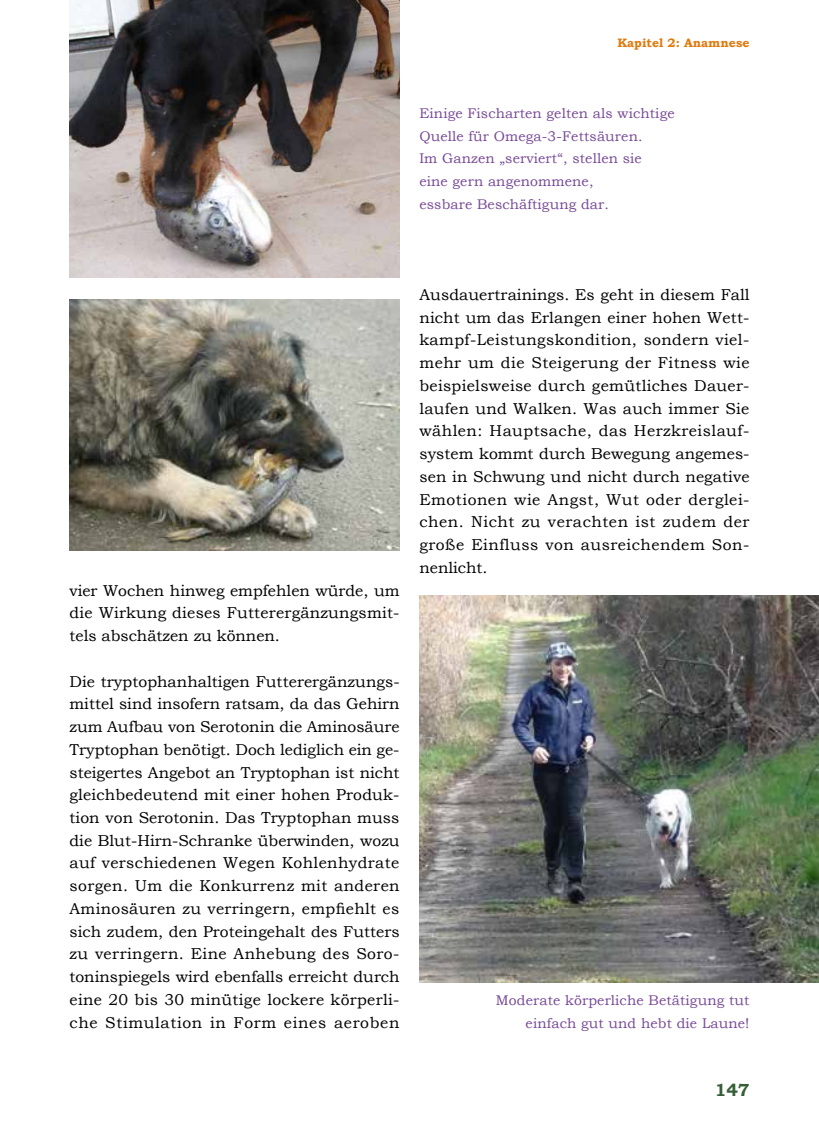
<style>
.page{position:relative;width:819px;height:1141px;background:#fff}
.page>*{position:absolute;margin:0;border:0;box-sizing:border-box;transform-origin:0 0}
.t1{font:700 17.5px "Bookman Old Style";color:#355e37}
.t2{font:15.75px/22.8px "Bookman Old Style";letter-spacing:.02em;color:#000;text-align:justify}
.t3{font:14px/22.8px "Bookman Old Style";letter-spacing:.01em;color:#774896;text-align:right}
.t4{font:700 12.25px "Bookman Old Style";color:#df7a0e}
</style>
<div class="page">
<img style="left:69px;top:0;width:330px;height:277px">
<img style="left:69px;top:300px;width:330px;height:250px">
<img style="left:419px;top:596px;width:400px;height:386px">
<p class="t4" style="left:617px;top:34px;width:134px">Kapitel 2: Anamnese</p>
<p class="t3" style="left:419px;top:102px;width:257px;text-align:left">Einige Fischarten gelten als wichtige<br>Quelle für Omega-3-Fettsäuren.<br>Im Ganzen „serviert“, stellen sie<br>eine gern angenommene,<br>essbare Beschäftigung dar.</p>
<p class="t2" style="left:69px;top:579px;width:331px">vier Wochen hinweg empfehlen würde, um die Wirkung dieses Futterergänzungsmit&shy;tels abschätzen zu können.</p>
<p class="t2" style="left:69px;top:670px;width:332px">Die tryptophanhaltigen Futterergänzungs&shy;mittel sind insofern ratsam, da das Gehirn zum Aufbau von Serotonin die Aminosäure Tryptophan benötigt. Doch lediglich ein ge&shy;steigertes Angebot an Tryptophan ist nicht gleichbedeutend mit einer hohen Produk&shy;tion von Serotonin. Das Tryptophan muss die Blut-Hirn-Schranke überwinden, wozu auf verschiedenen Wegen Kohlenhydrate sorgen. Um die Konkurrenz mit anderen Aminosäuren zu verringern, empfiehlt es sich zudem, den Proteingehalt des Futters zu verringern. Eine Anhebung des Soro&shy;toninspiegels wird ebenfalls erreicht durch eine 20 bis 30 minütige lockere körperli&shy;che Stimulation in Form eines aeroben</p>
<p class="t2" style="left:419px;top:283px;width:332px">Ausdauertrainings. Es geht in diesem Fall nicht um das Erlangen einer hohen Wett&shy;kampf-Leistungskondition, sondern viel&shy;mehr um die Steigerung der Fitness wie beispielsweise durch gemütliches Dauer&shy;laufen und Walken. Was auch immer Sie wählen: Hauptsache, das Herzkreislauf&shy;system kommt durch Bewegung angemes&shy;sen in Schwung und nicht durch negative Emotionen wie Angst, Wut oder derglei&shy;chen. Nicht zu verachten ist zudem der große Einfluss von ausreichendem Son&shy;nenlicht.</p>
<p class="t3" style="left:496px;top:989px;width:255px">Moderate körperliche Betätigung tut einfach gut und hebt die Laune!</p>
<p class="t1" style="left:714px;top:1077px;width:36px">147</p>
</div>
